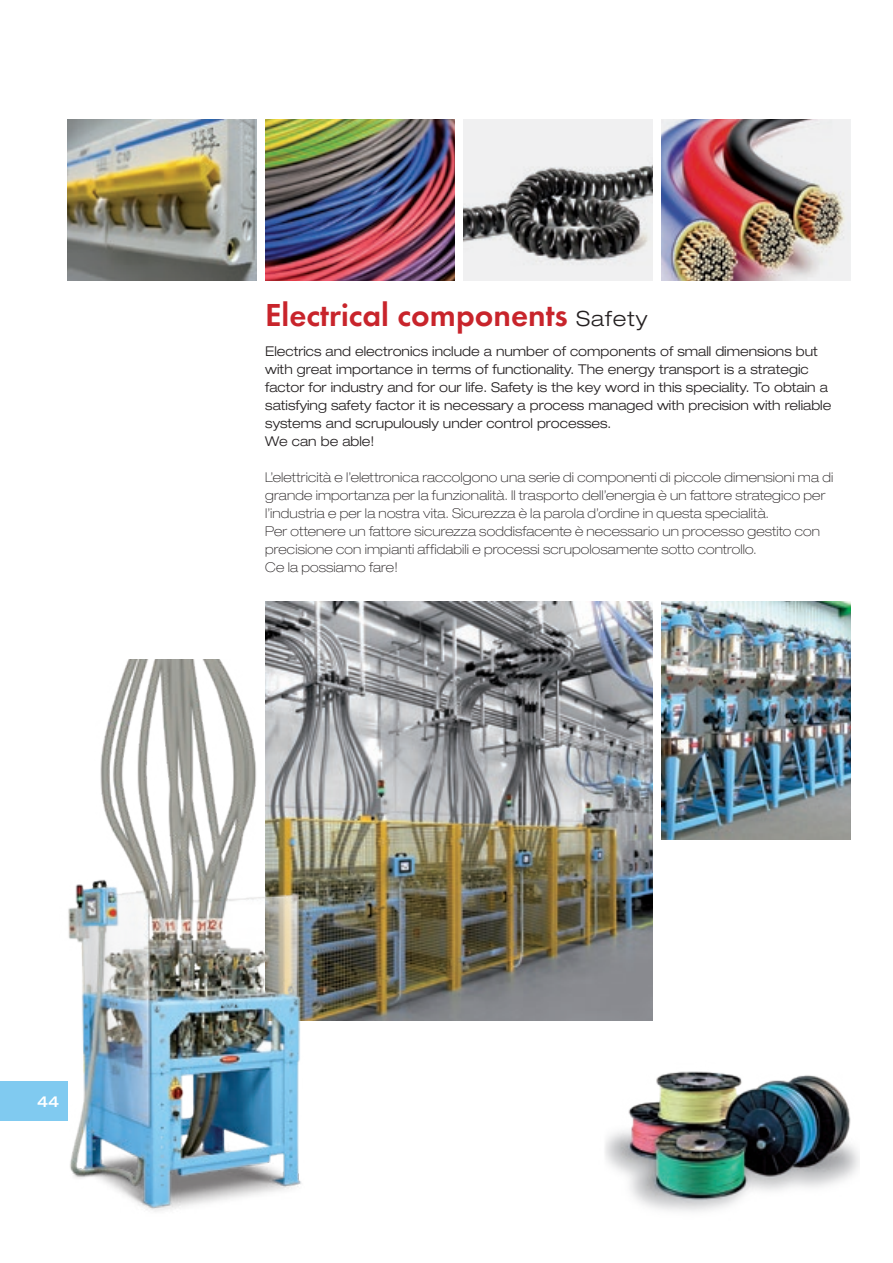
<style>
.page{position:relative;width:893px;height:1263px;background:#fff}
.page>*{position:absolute;margin:0;border:0;box-sizing:border-box;transform-origin:0 0}
.t1{font:600 33px "Futura TOT";color:#c8242b}
.Normale{font:500 expanded 15px "Helvetica Neue";color:#fff}
.Normale-2{font:100 expanded 13.5px/18px "Helvetica Neue";letter-spacing:.01em;color:#231f20}
.Normale-3{font:300 expanded 13.5px/18px "Helvetica Neue";color:#231f20}
.s1{font-family:"Helvetica Neue";font-weight:300;font-stretch:expanded;font-size:21px;color:#231f20}
</style>
<div class="page">
<div style="left:0;top:1081px;width:67px;height:40px;background:#80caf0"></div>
<img style="left:605px;top:1071px;width:254px;height:141px">
<img style="left:661px;top:602px;width:189px;height:237px">
<img style="left:67px;top:119px;width:189px;height:161px">
<img style="left:265px;top:119px;width:189px;height:161px">
<img style="left:463px;top:119px;width:189px;height:161px">
<img style="left:661px;top:119px;width:189px;height:161px">
<img style="left:265px;top:602px;width:387px;height:419px">
<img style="left:67px;top:659px;width:242px;height:553px">
<p class="t1" style="left:265px;top:295px;width:384px">Electrical components <span class="s1">Safety</span></p>
<p class="Normale-3" style="left:265px;top:342px;width:554px">Electrics and electronics include a number of components of small dimensions but</p>
<p class="Normale-3" style="left:265px;top:360px;width:545px">with great importance in terms of functionality. The energy transport is a strategic</p>
<p class="Normale-3" style="left:265px;top:378px;width:568px">factor for industry and for our life. Safety is the key word in this speciality. To obtain a satisfying safety factor it is necessary a process managed with precision with reliable systems and scrupulously under control processes.</p>
<p class="Normale-3" style="left:265px;top:432px;width:111px">We can be able!</p>
<p class="Normale-2" style="left:265px;top:468px;width:569px">L’elettricità e l’elettronica raccolgono una serie di componenti di piccole dimensioni ma di grande importanza per la funzionalità. Il trasporto dell’energia è un fattore strategico per l’industria e per la nostra vita. Sicurezza è la parola d’ordine in questa specialità.</p>
<p class="Normale-2" style="left:265px;top:522px;width:556px">Per ottenere un fattore sicurezza soddisfacente è necessario un processo gestito con precisione con impianti affidabili e processi scrupolosamente sotto controllo.</p>
<p class="Normale-2" style="left:265px;top:558px;width:134px">Ce la possiamo fare!</p>
<p class="Normale" style="left:37px;top:1092px;width:24px">44</p>
</div>
